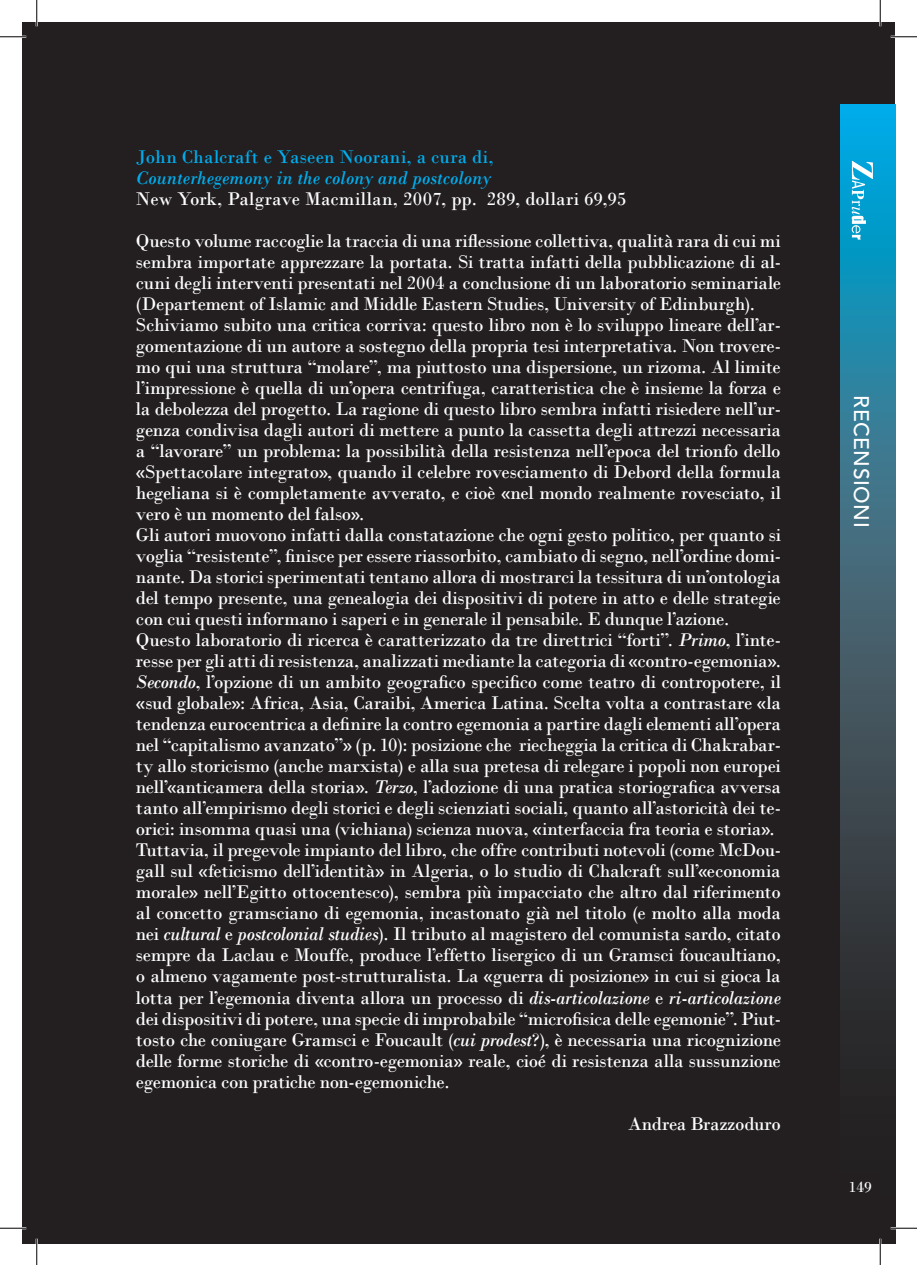
<style>
.page{position:relative;width:917px;height:1265px;background:#fff}
.page>*{position:absolute;margin:0;border:0;box-sizing:border-box;transform-origin:0 0}
.t1{font:500 21px "Avenir";letter-spacing:.025em;color:#fff}
.Zoom_Base{font:19.25px/21px "Bodoni";letter-spacing:-.015em;color:#fff;text-align:justify}
.Zoom_Base-2{font:19.25px "Bodoni";letter-spacing:.005em;color:#fff}
.Zoom_Base-3{font:italic 19.25px "Bodoni";letter-spacing:.005em;color:#00aeef}
.Zoom_Base-4{font:19.25px "Bodoni";letter-spacing:.01em;color:#00aeef}
.t2{font:15.75px "Bodoni";color:#fff}
.s1{font-style:italic}
</style>
<div class="page">
<div style="left:22px;top:22px;width:15px;height:1220px;background:#231f20"></div>
<div style="left:37px;top:22px;width:858px;height:1220px;background:#231f20"></div>
<svg style="left:840px;top:104px;width:55px;height:1138px"></svg>
<svg style="left:852px;top:161px;width:21px;height:78px;background:#46b8dc"></svg>
<div style="left:840px;top:1172px;width:40px;height:31px;background:#231f20"></div>
<hr style="left:0;top:36px;width:26px;height:2px;background:#fff">
<hr style="left:891px;top:36px;width:26px;height:2px;background:#fff">
<hr style="left:0;top:1226px;width:26px;height:2px;background:#fff">
<hr style="left:891px;top:1226px;width:26px;height:2px;background:#fff">
<hr style="left:36px;top:0;width:2px;height:26px;background:#fff">
<hr style="left:36px;top:1238px;width:2px;height:26px;background:#fff">
<hr style="left:879px;top:0;width:2px;height:26px;background:#fff">
<hr style="left:879px;top:1238px;width:2px;height:26px;background:#fff">
<svg style="left:0;top:36px;width:26px;height:1px"></svg>
<svg style="left:891px;top:36px;width:26px;height:1px"></svg>
<svg style="left:0;top:1227px;width:26px;height:1px"></svg>
<svg style="left:891px;top:1227px;width:26px;height:1px"></svg>
<svg style="left:36px;top:0;width:1px;height:26px"></svg>
<svg style="left:36px;top:1238px;width:1px;height:26px"></svg>
<svg style="left:880px;top:0;width:1px;height:26px"></svg>
<svg style="left:880px;top:1238px;width:1px;height:26px"></svg>
<p class="Zoom_Base-4" style="left:136px;top:145px;width:359px">John Chalcraft e Yaseen Noorani, a cura di,</p>
<p class="Zoom_Base-3" style="left:136px;top:166px;width:356px">Counterhegemony in the colony and postcolony</p>
<p class="Zoom_Base-2" style="left:136px;top:187px;width:492px">New York, Palgrave Macmillan, 2007, pp. 289, dollari 69,95</p>
<p class="Zoom_Base" style="left:136px;top:230px;width:646px">Questo volume raccoglie la traccia di una riflessione collettiva, qualità rara di cui mi sembra importate apprezzare la portata. Si tratta infatti della pubblicazione di al&shy;cuni degli interventi presentati nel 2004 a conclusione di un laboratorio seminariale (Departement of Islamic and Middle Eastern Studies, University of Edinburgh).</p>
<p class="Zoom_Base" style="left:136px;top:314px;width:646px">Schiviamo subito una critica corriva: questo libro non è lo sviluppo lineare dell’ar&shy;gomentazione di un autore a sostegno della propria tesi interpretativa. Non trovere&shy;mo qui una struttura “molare”, ma piuttosto una dispersione, un rizoma. Al limite l’impressione è quella di un’opera centrifuga, caratteristica che è insieme la forza e la debolezza del progetto. La ragione di questo libro sembra infatti risiedere nell’ur&shy;genza condivisa dagli autori di mettere a punto la cassetta degli attrezzi necessaria a “lavorare” un problema: la possibilità della resistenza nell’epoca del trionfo dello «Spettacolare integrato», quando il celebre rovesciamento di Debord della formula hegeliana si è completamente avverato, e cioè «nel mondo realmente rovesciato, il vero è un momento del falso».</p>
<p class="Zoom_Base" style="left:136px;top:524px;width:646px">Gli autori muovono infatti dalla constatazione che ogni gesto politico, per quanto si voglia “resistente”, finisce per essere riassorbito, cambiato di segno, nell’ordine domi&shy;nante. Da storici sperimentati tentano allora di mostrarci la tessitura di un’ontologia del tempo presente, una genealogia dei dispositivi di potere in atto e delle strategie con cui questi informano i saperi e in generale il pensabile. E dunque l’azione.</p>
<p class="Zoom_Base" style="left:136px;top:629px;width:646px">Questo laboratorio di ricerca è caratterizzato da tre direttrici “forti”. <span class="s1">Primo</span>, l’inte&shy;resse per gli atti di resistenza, analizzati mediante la categoria di «contro-egemonia».<br><span class="s1">Secondo</span>, l’opzione di un ambito geografico specifico come teatro di contropotere, il «sud globale»: Africa, Asia, Caraibi, America Latina. Scelta volta a contrastare «la tendenza eurocentrica a definire la contro egemonia a partire dagli elementi all’opera nel “capitalismo avanzato”» (p. 10): posizione che riecheggia la critica di Chakrabar&shy;ty allo storicismo (anche marxista) e alla sua pretesa di relegare i popoli non europei nell’«anticamera della storia». <span class="s1">Terzo</span>, l’adozione di una pratica storiografica avversa tanto all’empirismo degli storici e degli scienziati sociali, quanto all’astoricità dei te&shy;orici: insomma quasi una (vichiana) scienza nuova, «interfaccia fra teoria e storia».</p>
<p class="Zoom_Base" style="left:136px;top:839px;width:646px">Tuttavia, il pregevole impianto del libro, che offre contributi notevoli (come McDou&shy;gall sul «feticismo dell’identità» in Algeria, o lo studio di Chalcraft sull’«economia morale» nell’Egitto ottocentesco), sembra più impacciato che altro dal riferimento al concetto gramsciano di egemonia, incastonato già nel titolo (e molto alla moda nei <span class="s1">cultural</span> e <span class="s1">postcolonial studies</span>). Il tributo al magistero del comunista sardo, citato sempre da Laclau e Mouffe, produce l’effetto lisergico di un Gramsci foucaultiano, o almeno vagamente post-strutturalista. La «guerra di posizione» in cui si gioca la lotta per l’egemonia diventa allora un processo di <span class="s1">dis-articolazione</span> e <span class="s1">ri-articolazione </span>dei dispositivi di potere, una specie di improbabile “microfisica delle egemonie”. Piut&shy;tosto che coniugare Gramsci e Foucault (<span class="s1">cui prodest</span>?), è necessaria una ricognizione delle forme storiche di «contro-egemonia» reale, cioé di resistenza alla sussunzione egemonica con pratiche non-egemoniche.</p>
<p class="Zoom_Base" style="left:628px;top:1112px;width:154px">Andrea Brazzoduro</p>
<p class="t1" style="left:873px;top:395px;width:133px;rotate:90deg">RECENSIONI</p>
<p class="t2" style="left:849px;top:1177px;width:25px">149</p>
</div>
